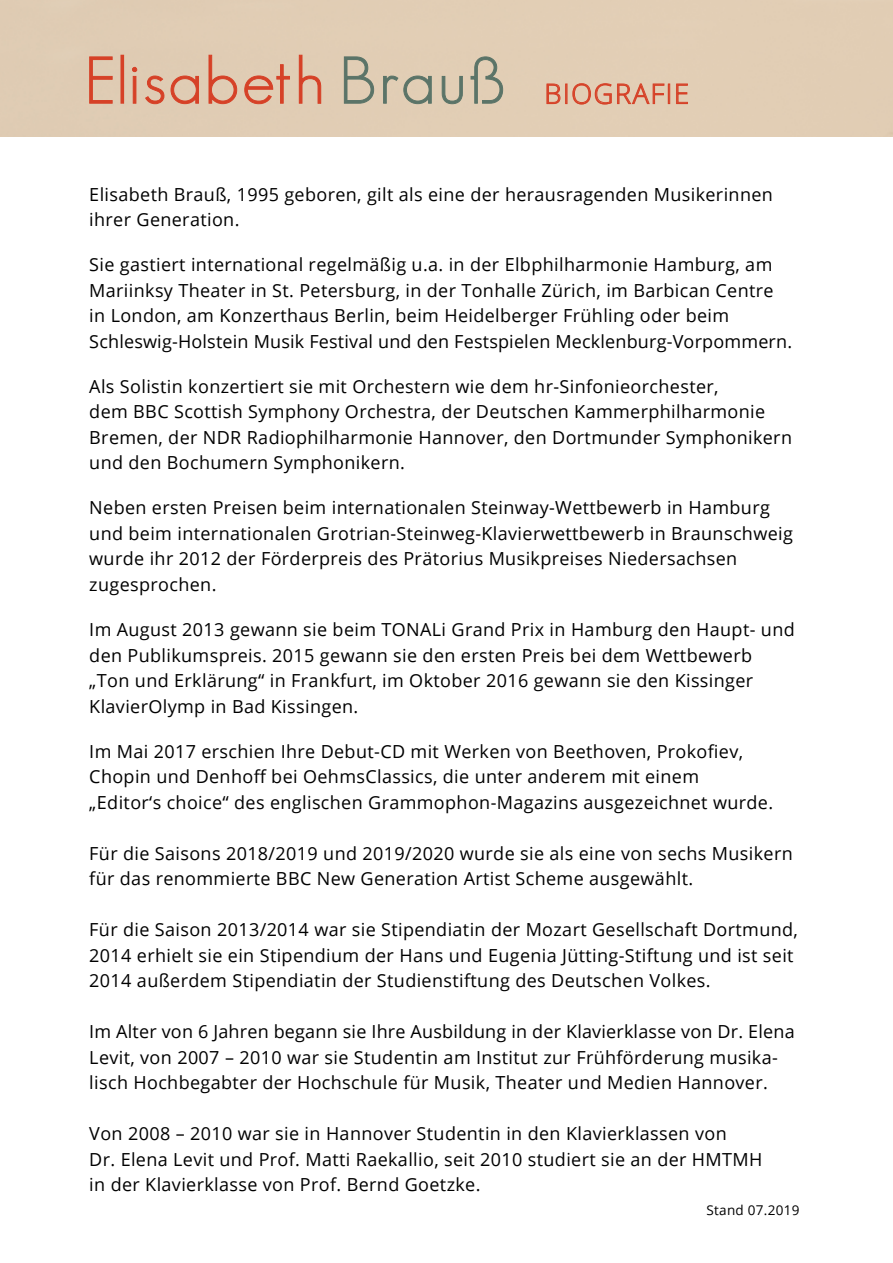
<style>
.page{position:relative;width:893px;height:1263px;background:#fff}
.page>*{position:absolute;margin:0;border:0;box-sizing:border-box;transform-origin:0 0}
.t1{font:300 64.8px "Geosans";letter-spacing:.05em;color:#d64127}
.t2{font:300 27.45px "Open Sans";letter-spacing:.05em;color:#d64127}
.t3{font:18px/25.5px "Open Sans";letter-spacing:.02em;color:#000}
.t4{font:13.5px "Open Sans";letter-spacing:.02em;color:#000}
.s1{color:#5b7468}
</style>
<div class="page">
<svg style="left:546px;top:83px;width:119px;height:22px;background:#dea88f"></svg>
<div style="left:668px;top:84px;width:2px;height:20px;border:1px solid #d64127"></div>
<svg style="left:676px;top:83px;width:12px;height:21px"></svg>
<svg style="left:89px;top:56px;width:24px;height:48px"></svg>
<div style="left:121px;top:55px;width:3px;height:49px;border:1px solid #d64127"></div>
<svg style="left:132px;top:67px;width:6px;height:37px"></svg>
<svg style="left:145px;top:75px;width:54px;height:30px;background:#ddb199"></svg>
<svg style="left:208px;top:54px;width:29px;height:50px"></svg>
<svg style="left:244px;top:64px;width:46px;height:41px;background:#deb69d"></svg>
<svg style="left:298px;top:54px;width:24px;height:50px"></svg>
<svg style="left:344px;top:56px;width:30px;height:48px"></svg>
<svg style="left:383px;top:75px;width:49px;height:29px"></svg>
<svg style="left:441px;top:76px;width:22px;height:29px"></svg>
<svg style="left:470px;top:56px;width:33px;height:48px;background:#cbbea8"></svg>
<h1 class="t1" style="left:85px;top:45px;width:421px">Elisabeth <span class="s1">Brauß</span></h1>
<h2 class="t2" style="left:544px;top:75px;width:146px">BIOGRAFIE</h2>
<p class="t3" style="left:89px;top:181px;width:685px">Elisabeth Brauß, 1995 geboren, gilt als eine der herausragenden Musikerinnen ihrer Generation.</p>
<p class="t3" style="left:89px;top:252px;width:704px">Sie gastiert international regelmäßig u.a. in der Elbphilharmonie Hamburg, am Mariinksy Theater in St. Petersburg, in der Tonhalle Zürich, im Barbican Centre in London, am Konzerthaus Berlin, beim Heidelberger Frühling oder beim Schleswig-Holstein Musik Festival und den Festspielen Mecklenburg-Vorpommern.</p>
<p class="t3" style="left:89px;top:373px;width:704px">Als Solistin konzertiert sie mit Orchestern wie dem hr-Sinfonieorchester,<br>dem BBC Scottish Symphony Orchestra, der Deutschen Kammerphilharmonie Bremen, der NDR Radiophilharmonie Hannover, den Dortmunder Symphonikern und den Bochumern Symphonikern.</p>
<p class="t3" style="left:89px;top:495px;width:705px">Neben ersten Preisen beim internationalen Steinway-Wettbewerb in Hamburg und beim internationalen Grotrian-Steinweg-Klavierwettbewerb in Braunschweig wurde ihr 2012 der Förderpreis des Prätorius Musikpreises Niedersachsen zugesprochen.</p>
<p class="t3" style="left:89px;top:616px;width:707px">Im August 2013 gewann sie beim TONALi Grand Prix in Hamburg den Haupt- und den Publikumspreis. 2015 gewann sie den ersten Preis bei dem Wettbewerb „Ton und Erklärung“ in Frankfurt, im Oktober 2016 gewann sie den Kissinger KlavierOlymp in Bad Kissingen.</p>
<p class="t3" style="left:89px;top:738px;width:685px">Im Mai 2017 erschien Ihre Debut-CD mit Werken von Beethoven, Prokofiev,<br>Chopin und Denhoff bei OehmsClassics, die unter anderem mit einem „Editor‘s choice“ des englischen Grammophon-Magazins ausgezeichnet wurde.</p>
<p class="t3" style="left:89px;top:840px;width:705px">Für die Saisons 2018/2019 und 2019/2020 wurde sie als eine von sechs Musikern für das renommierte BBC New Generation Artist Scheme ausgewählt.</p>
<p class="t3" style="left:89px;top:916px;width:710px">Für die Saison 2013/2014 war sie Stipendiatin der Mozart Gesellschaft Dortmund,<br>2014 erhielt sie ein Stipendium der Hans und Eugenia Jütting-Stiftung und ist seit<br>2014 außerdem Stipendiatin der Studienstiftung des Deutschen Volkes.</p>
<p class="t3" style="left:89px;top:1018px;width:707px">Im Alter von 6 Jahren begann sie Ihre Ausbildung in der Klavierklasse von Dr. Elena<br>Levit, von 2007 – 2010 war sie Studentin am Institut zur Frühförderung musika&shy;lisch Hochbegabter der Hochschule für Musik, Theater und Medien Hannover.</p>
<p class="t3" style="left:89px;top:1120px;width:675px">Von 2008 – 2010 war sie in Hannover Studentin in den Klavierklassen von<br>Dr. Elena Levit und Prof. Matti Raekallio, seit 2010 studiert sie an der HMTMH in der Klavierklasse von Prof. Bernd Goetzke.</p>
<p class="t4" style="left:706px;top:1201px;width:94px">Stand 07.2019</p>
</div>
